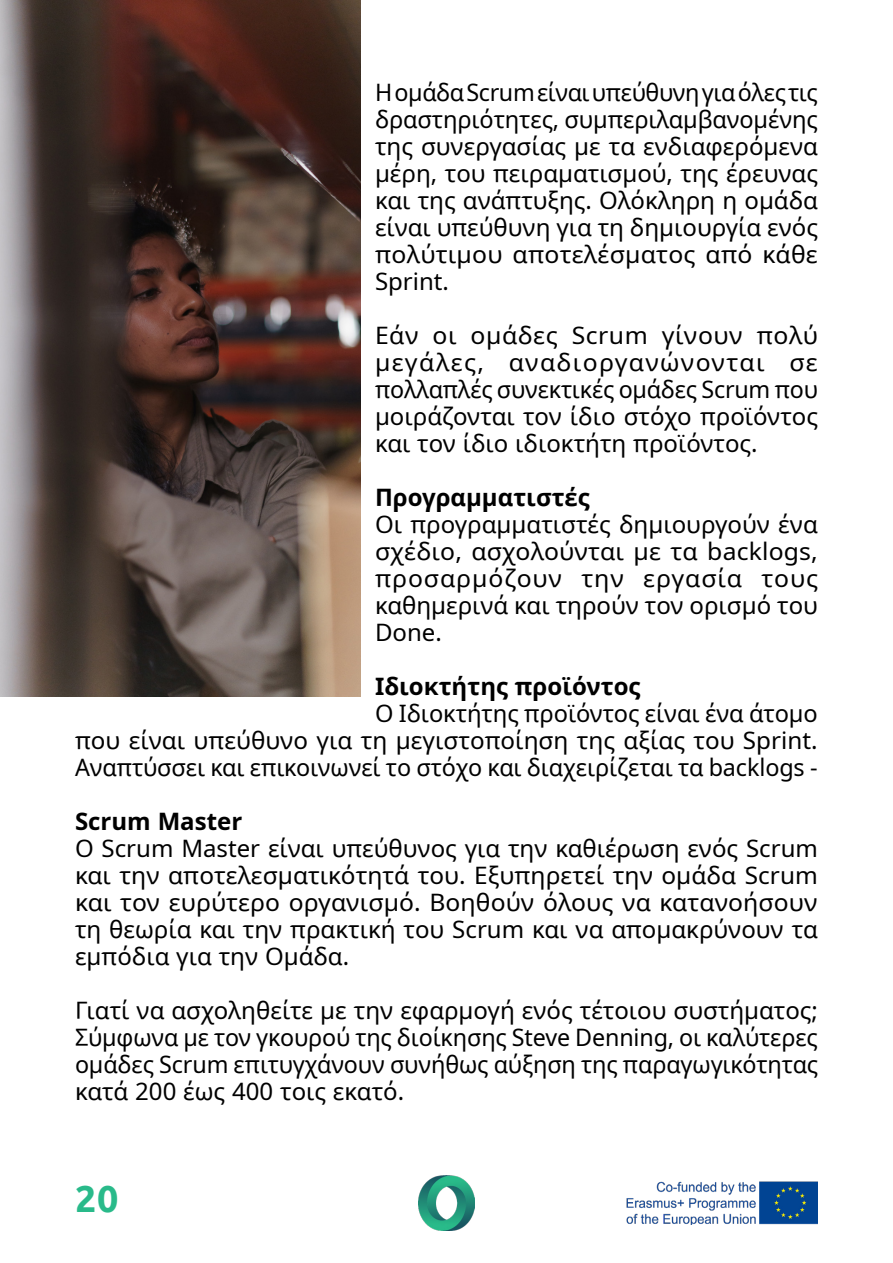
<style>
.page{position:relative;width:893px;height:1263px;background:#fff}
.page>*{position:absolute;margin:0;border:0;box-sizing:border-box;transform-origin:0 0}
.t1{font:700 37.5px "Ubuntu";color:#29ba8a}
.t2{font:24px/27px "Noto Sans";color:#000;text-align:justify}
.t3{font:700 24px "Noto Sans";color:#000}
</style>
<div class="page">
<img style="left:626px;top:1181px;width:192px;height:43px">
<img style="left:419px;top:1175px;width:55px;height:56px">
<img style="left:0;top:0;width:360px;height:696px">
<p class="t2" style="left:375px;top:79px;width:444px">Η ομάδα Scrum είναι υπεύθυνη για όλες τις δραστηριότητες, συμπεριλαμβανομένης της συνεργασίας με τα ενδιαφερόμενα μέρη, του πειραματισμού, της έρευνας και της ανάπτυξης. Ολόκληρη η ομάδα είναι υπεύθυνη για τη δημιουργία ενός πολύτιμου αποτελέσματος από κάθε Sprint.</p>
<p class="t2" style="left:375px;top:322px;width:445px">Εάν οι ομάδες Scrum γίνουν πολύ μεγάλες, αναδιοργανώνονται σε πολλαπλές συνεκτικές ομάδες Scrum που μοιράζονται τον ίδιο στόχο προϊόντος και τον ίδιο ιδιοκτήτη προϊόντος.</p>
<p class="t3" style="left:375px;top:480px;width:216px">Προγραμματιστές</p>
<p class="t2" style="left:375px;top:511px;width:445px">Οι προγραμματιστές δημιουργούν ένα σχέδιο, ασχολούνται με τα backlogs, προσαρμόζουν την εργασία τους καθημερινά και τηρούν τον ορισμό του Done.</p>
<p class="t3" style="left:375px;top:669px;width:267px">Ιδιοκτήτης προϊόντος</p>
<p class="t2" style="left:75px;top:700px;width:744px;text-indent:300px">Ο Ιδιοκτήτης προϊόντος είναι ένα άτομο που είναι υπεύθυνο για τη μεγιστοποίηση της αξίας του Sprint.<br>Αναπτύσσει και επικοινωνεί το στόχο και διαχειρίζεται τα backlogs -</p>
<p class="t3" style="left:75px;top:804px;width:169px">Scrum Master</p>
<p class="t2" style="left:75px;top:835px;width:744px">Ο Scrum Master είναι υπεύθυνος για την καθιέρωση ενός Scrum και την αποτελεσματικότητά του. Εξυπηρετεί την ομάδα Scrum και τον ευρύτερο οργανισμό. Βοηθούν όλους να κατανοήσουν τη θεωρία και την πρακτική του Scrum και να απομακρύνουν τα εμπόδια για την Ομάδα.</p>
<p class="t2" style="left:75px;top:997px;width:745px">Γιατί να ασχοληθείτε με την εφαρμογή ενός τέτοιου συστήματος; Σύμφωνα με τον γκουρού της διοίκησης Steve Denning, οι καλύτερες ομάδες Scrum επιτυγχάνουν συνήθως αύξηση της παραγωγικότητας κατά 200 έως 400 τοις εκατό.</p>
<h1 class="t1" style="left:75px;top:1175px;width:45px">20</h1>
</div>
